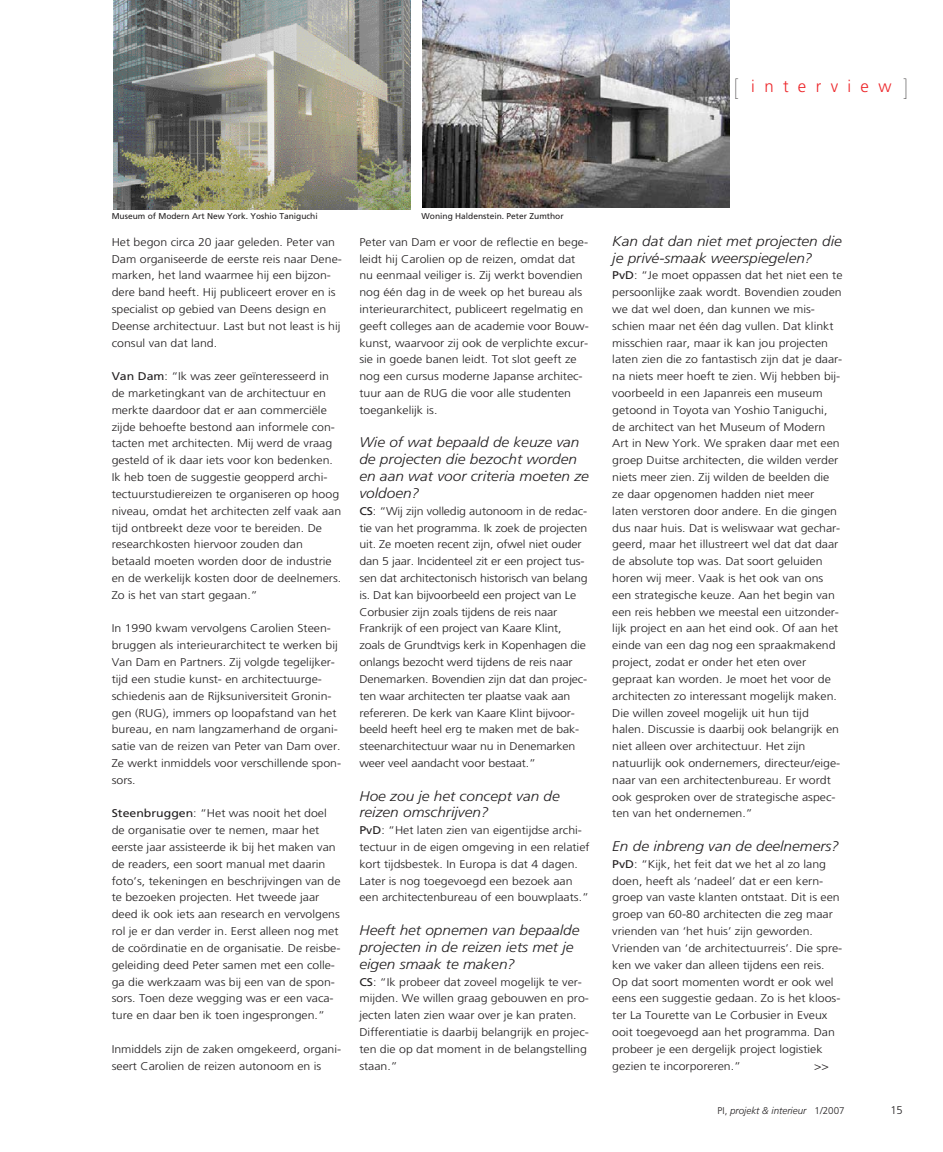
<style>
.page{position:relative;width:943px;height:1152px;background:#fff}
.page>*{position:absolute;margin:0;border:0;box-sizing:border-box;transform-origin:0 0}
.t1{font:200 22.4px "Helvetica Neue";color:#232021}
.t2{font:300 16.8px "Frutiger";letter-spacing:.555em;color:#ed282c}
.t3{font:italic 300 14px/16.8px "Frutiger";color:#232021;scale:1.1 1}
.t4{font:300 11.2px/16.8px "Frutiger";color:#232021;scale:1.1 1}
.t5{font:300 11.2px "Frutiger";color:#232021}
.t6{font:italic 300 9.8px "Frutiger";color:#232021}
.t7{font:8.4px "Frutiger";color:#232021}
.s1{font-weight:400}
.s2{font-style:normal}
</style>
<div class="page">
<img style="left:113px;top:0;width:297px;height:209px">
<img style="left:422px;top:0;width:307px;height:207px">
<h1 class="t1" style="left:733px;top:79px;width:6px">[</h1>
<h1 class="t1" style="left:903px;top:79px;width:6px">]</h1>
<h2 class="t2" style="left:751px;top:80px;width:142px">interview</h2>
<p class="t7" style="left:112px;top:213px;width:207px">Museum of Modern Art New York. Yoshio Taniguchi</p>
<p class="t7" style="left:421px;top:213px;width:143px">Woning Haldenstein. Peter Zumthor</p>
<p class="t4" style="left:112px;top:234px;width:211px">Het begon circa 20 jaar geleden. Peter van Dam organiseerde de eerste reis naar Dene&shy;marken, het land waarmee hij een bijzon&shy;dere band heeft. Hij publiceert erover en is specialist op gebied van Deens design en Deense architectuur. Last but not least is hij consul van dat land.</p>
<p class="t4" style="left:112px;top:369px;width:210px"><span class="s1">Van Dam</span>: “Ik was zeer geïnteresseerd in de marketingkant van de architectuur en merkte daardoor dat er aan commerciële zijde behoefte bestond aan informele con&shy;tacten met architecten. Mij werd de vraag gesteld of ik daar iets voor kon bedenken.<br>Ik heb toen de suggestie geopperd archi&shy;tectuurstudiereizen te organiseren op hoog niveau, omdat het architecten zelf vaak aan tijd ontbreekt deze voor te bereiden. De researchkosten hiervoor zouden dan betaald moeten worden door de industrie en de werkelijk kosten door de deelnemers.<br>Zo is het van start gegaan.”</p>
<p class="t4" style="left:112px;top:621px;width:210px">In 1990 kwam vervolgens Carolien Steen&shy;bruggen als interieurarchitect te werken bij Van Dam en Partners. Zij volgde tegelijker&shy;tijd een studie kunst- en architectuurge&shy;schiedenis aan de Rijksuniversiteit Gronin&shy;gen (RUG), immers op loopafstand van het bureau, en nam langzamerhand de organi&shy;satie van de reizen van Peter van Dam over.<br>Ze werkt inmiddels voor verschillende spon&shy;sors.</p>
<p class="t4" style="left:112px;top:805px;width:209px"><span class="s1">Steenbruggen</span>: “Het was nooit het doel de organisatie over te nemen, maar het eerste jaar assisteerde ik bij het maken van de readers, een soort manual met daarin foto’s, tekeningen en beschrijvingen van de te bezoeken projecten. Het tweede jaar deed ik ook iets aan research en vervolgens rol je er dan verder in. Eerst alleen nog met de coördinatie en de organisatie. De reisbe&shy;geleiding deed Peter samen met een colle&shy;ga die werkzaam was bij een van de spon&shy;sors. Toen deze wegging was er een vaca&shy;ture en daar ben ik toen ingesprongen.”</p>
<p class="t4" style="left:112px;top:1041px;width:210px">Inmiddels zijn de zaken omgekeerd, organi&shy;seert Carolien de reizen autonoom en is</p>
<p class="t4" style="left:359px;top:234px;width:210px">Peter van Dam er voor de reflectie en bege&shy;leidt hij Carolien op de reizen, omdat dat nu eenmaal veiliger is. Zij werkt bovendien nog één dag in de week op het bureau als interieurarchitect, publiceert regelmatig en geeft colleges aan de academie voor Bouw&shy;kunst, waarvoor zij ook de verplichte excur&shy;sie in goede banen leidt. Tot slot geeft ze nog een cursus moderne Japanse architec&shy;tuur aan de RUG die voor alle studenten toegankelijk is.</p>
<p class="t3" style="left:359px;top:435px;width:210px">Wie of wat bepaald de keuze van de projecten die bezocht worden en aan wat voor criteria moeten ze voldoen?</p>
<p class="t4" style="left:359px;top:503px;width:209px"><span class="s1">CS</span>: “Wij zijn volledig autonoom in de redac&shy;tie van het programma. Ik zoek de projecten uit. Ze moeten recent zijn, ofwel niet ouder dan 5 jaar. Incidenteel zit er een project tus&shy;sen dat architectonisch historisch van belang is. Dat kan bijvoorbeeld een project van Le Corbusier zijn zoals tijdens de reis naar Frankrijk of een project van Kaare Klint, zoals de Grundtvigs kerk in Kopenhagen die onlangs bezocht werd tijdens de reis naar Denemarken. Bovendien zijn dat dan projec&shy;ten waar architecten ter plaatse vaak aan refereren. De kerk van Kaare Klint bijvoor&shy;beeld heeft heel erg te maken met de bak&shy;steenarchitectuur waar nu in Denemarken weer veel aandacht voor bestaat.”</p>
<p class="t3" style="left:359px;top:788px;width:184px">Hoe zou je het concept van de reizen omschrijven?</p>
<p class="t4" style="left:359px;top:822px;width:211px"><span class="s1">PvD</span>: “Het laten zien van eigentijdse archi&shy;tectuur in de eigen omgeving in een relatief kort tijdsbestek. In Europa is dat 4 dagen.<br>Later is nog toegevoegd een bezoek aan een architectenbureau of een bouwplaats.”</p>
<p class="t3" style="left:359px;top:922px;width:201px">Heeft het opnemen van bepaalde projecten in de reizen iets met je eigen smaak te maken?</p>
<p class="t4" style="left:359px;top:973px;width:210px"><span class="s1">CS</span>: “Ik probeer dat zoveel mogelijk te ver&shy;mijden. We willen graag gebouwen en pro&shy;jecten laten zien waar over je kan praten.<br>Differentiatie is daarbij belangrijk en projec&shy;ten die op dat moment in de belangstelling staan.”</p>
<p class="t3" style="left:612px;top:233px;width:210px">Kan dat dan niet met projecten die je privé-smaak weerspiegelen?</p>
<p class="t4" style="left:612px;top:268px;width:211px"><span class="s1">PvD</span>: “Je moet oppassen dat het niet een te persoonlijke zaak wordt. Bovendien zouden we dat wel doen, dan kunnen we mis&shy;schien maar net één dag vullen. Dat klinkt misschien raar, maar ik kan jou projecten laten zien die zo fantastisch zijn dat je daar&shy;na niets meer hoeft te zien. Wij hebben bij&shy;voorbeeld in een Japanreis een museum getoond in Toyota van Yoshio Taniguchi, de architect van het Museum of Modern Art in New York. We spraken daar met een groep Duitse architecten, die wilden verder niets meer zien. Zij wilden de beelden die ze daar opgenomen hadden niet meer laten verstoren door andere. En die gingen dus naar huis. Dat is weliswaar wat gechar&shy;geerd, maar het illustreert wel dat dat daar de absolute top was. Dat soort geluiden horen wij meer. Vaak is het ook van ons een strategische keuze. Aan het begin van een reis hebben we meestal een uitzonder&shy;lijk project en aan het eind ook. Of aan het einde van een dag nog een spraakmakend project, zodat er onder het eten over gepraat kan worden. Je moet het voor de architecten zo interessant mogelijk maken.<br>Die willen zoveel mogelijk uit hun tijd halen. Discussie is daarbij ook belangrijk en niet alleen over architectuur. Het zijn natuurlijk ook ondernemers, directeur/eige&shy;naar van een architectenbureau. Er wordt ook gesproken over de strategische aspec&shy;ten van het ondernemen.”</p>
<p class="t3" style="left:612px;top:838px;width:208px">En de inbreng van de deelnemers?</p>
<p class="t4" style="left:612px;top:856px;width:211px"><span class="s1">PvD</span>: “Kijk, het feit dat we het al zo lang doen, heeft als ‘nadeel’ dat er een kern&shy;groep van vaste klanten ontstaat. Dit is een groep van 60-80 architecten die zeg maar vrienden van ‘het huis’ zijn geworden.<br>Vrienden van ‘de architectuurreis’. Die spre&shy;ken we vaker dan alleen tijdens een reis.<br>Op dat soort momenten wordt er ook wel eens een suggestie gedaan. Zo is het kloos&shy;ter La Tourette van Le Corbusier in Eveux ooit toegevoegd aan het programma. Dan probeer je een dergelijk project logistiek gezien te incorporeren.”</p>
<p class="t4" style="left:813px;top:1057px;width:15px">&gt;&gt;</p>
<p class="t6" style="left:717px;top:1105px;width:128px"><span class="s2">PI,</span> projekt &amp; interieur <span class="s2">1/2007</span></p>
<p class="t5" style="left:889px;top:1104px;width:14px">15</p>
</div>
